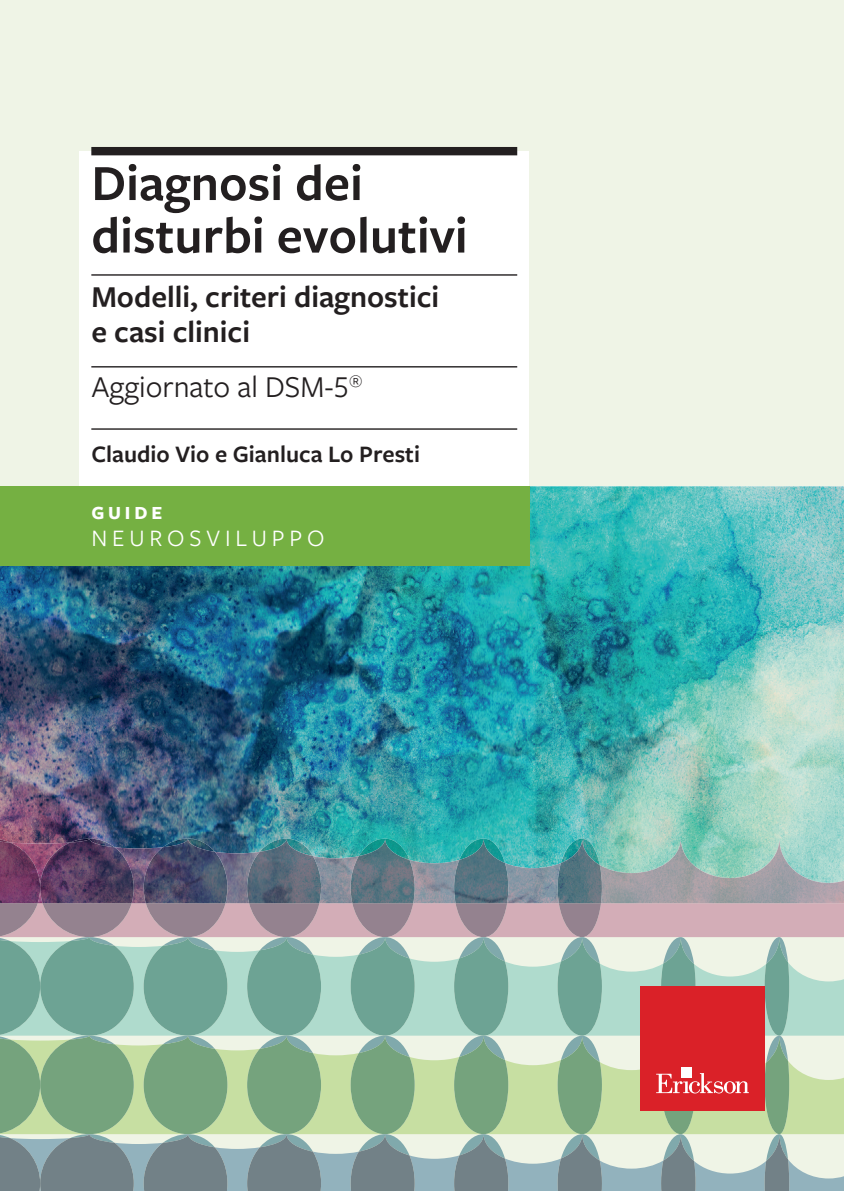
<style>
.page{position:relative;width:844px;height:1191px;background:#fff}
.page>*{position:absolute;margin:0;border:0;box-sizing:border-box;transform-origin:0 0}
.t1{font:600 52.5px/52.5px "Freight Sans Pro";color:#231f20}
.t2{font:600 31.5px/35px "Freight Sans Pro";color:#231f20}
.t3{font:31.5px "Freight Sans Pro";color:#231f20}
.t4{font:600 24.5px "Freight Sans Pro";color:#231f20}
.t5{font:24.5px "Freight Sans Pro";letter-spacing:.2em;color:#fff}
.t6{font:700 19.25px "Freight Sans Pro";letter-spacing:.2em;color:#fff}
</style>
<div class="page">
<div style="left:0;top:0;width:843px;height:1191px;background:#eff4e6"></div>
<img style="left:0;top:486px;width:843px;height:377px">
<div style="left:79px;top:152px;width:450px;height:334px;background:#fff"></div>
<div style="left:91px;top:147px;width:426px;height:8px;background:#231f20"></div>
<hr style="left:91px;top:274px;width:426px;height:2px;background:#231f20">
<hr style="left:91px;top:366px;width:426px;height:1px;background:#231f20">
<hr style="left:91px;top:428px;width:426px;height:2px;background:#231f20">
<div style="left:0;top:486px;width:529px;height:80px;background:#75b042"></div>
<img style="left:601px;top:838px;width:242px;height:65px">
<img style="left:134px;top:847px;width:10px;height:56px">
<img style="left:227px;top:851px;width:20px;height:52px">
<img style="left:321px;top:856px;width:29px;height:47px">
<img style="left:414px;top:860px;width:40px;height:43px">
<img style="left:508px;top:863px;width:49px;height:40px">
<img style="left:557px;top:838px;width:44px;height:65px">
<img style="left:454px;top:838px;width:54px;height:65px">
<img style="left:350px;top:838px;width:64px;height:65px">
<img style="left:247px;top:838px;width:74px;height:65px">
<img style="left:144px;top:838px;width:83px;height:65px">
<img style="left:40px;top:838px;width:94px;height:65px">
<svg style="left:0;top:839px;width:10px;height:2px"></svg>
<img style="left:0;top:841px;width:40px;height:62px">
<svg style="left:0;top:903px;width:844px;height:288px"></svg>
<h1 class="t1" style="left:91px;top:155px;width:377px">Diagnosi dei disturbi evolutivi</h1>
<p class="t2" style="left:91px;top:278px;width:349px">Modelli, criteri diagnostici e casi clinici</p>
<p class="t3" style="left:91px;top:366px;width:273px">Aggiornato al DSM-5<sup>®</sup></p>
<p class="t4" style="left:91px;top:437px;width:330px">Claudio Vio e Gianluca Lo Presti</p>
<p class="t6" style="left:91px;top:500px;width:72px">GUIDE</p>
<p class="t5" style="left:91px;top:521px;width:234px">NEUROSVILUPPO</p>
</div>
